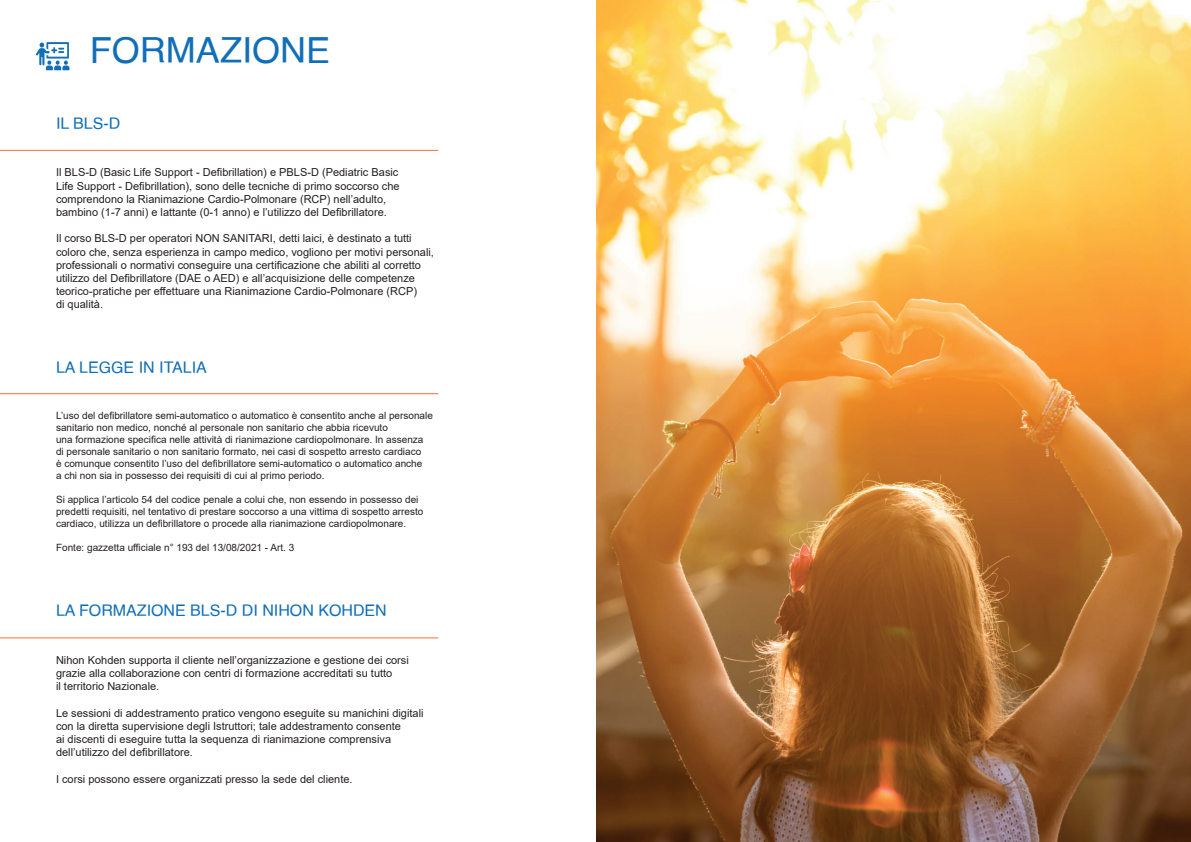
<style>
.page{position:relative;width:1191px;height:842px;background:#fff}
.page>*{position:absolute;margin:0;border:0;box-sizing:border-box;transform-origin:0 0}
.t1{font:36px "Helvetica";color:#116fb8}
.t2{font:16px "Helvetica";color:#116fb8}
.t3{font:11px/13.2px "Arial";color:#231f20}
.t4{font:10px/12px "Arial";color:#231f20}
</style>
<div class="page">
<hr style="left:0;top:150px;width:438px;height:1px;background:#f26e34">
<hr style="left:0;top:393px;width:438px;height:1px;background:#f26e34">
<hr style="left:0;top:637px;width:438px;height:1px;background:#f26e34">
<img style="left:596px;top:0;width:595px;height:842px">
<svg style="left:36px;top:42px;width:33px;height:28px"></svg>
<h1 class="t1" style="left:90px;top:23px;width:242px">FORMAZIONE</h1>
<h2 class="t2" style="left:56px;top:111px;width:66px">IL BLS-D</h2>
<p class="t3" style="left:56px;top:166px;width:345px">Il BLS-D (Basic Life Support - Defibrillation) e PBLS-D (Pediatric Basic Life Support - Defibrillation), sono delle tecniche di primo soccorso che comprendono la Rianimazione Cardio-Polmonare (RCP) nell’adulto, bambino (1-7 anni) e lattante (0-1 anno) e l’utilizzo del Defibrillatore.</p>
<p class="t3" style="left:56px;top:232px;width:379px">Il corso BLS-D per operatori NON SANITARI, detti laici, è destinato a tutti coloro che, senza esperienza in campo medico, vogliono per motivi personali, professionali o normativi conseguire una certificazione che abiliti al corretto utilizzo del Defibrillatore (DAE o AED) e all’acquisizione delle competenze teorico-pratiche per effettuare una Rianimazione Cardio-Polmonare (RCP)<br>di qualità.</p>
<h2 class="t2" style="left:56px;top:355px;width:152px">LA LEGGE IN ITALIA</h2>
<p class="t4" style="left:56px;top:409px;width:378px">L’uso del defibrillatore semi-automatico o automatico è consentito anche al personale sanitario non medico, nonché al personale non sanitario che abbia ricevuto<br>una formazione specifica nelle attività di rianimazione cardiopolmonare. In assenza di personale sanitario o non sanitario formato, nei casi di sospetto arresto cardiaco<br>è comunque consentito l’uso del defibrillatore semi-automatico o automatico anche<br>a chi non sia in possesso dei requisiti di cui al primo periodo.</p>
<p class="t4" style="left:56px;top:493px;width:369px">Si applica l’articolo 54 del codice penale a colui che, non essendo in possesso dei predetti requisiti, nel tentativo di prestare soccorso a una vittima di sospetto arresto cardiaco, utilizza un defibrillatore o procede alla rianimazione cardiopolmonare.</p>
<p class="t4" style="left:56px;top:541px;width:240px">Fonte: gazzetta ufficiale n° 193 del 13/08/2021 - Art. 3</p>
<h2 class="t2" style="left:56px;top:598px;width:332px">LA FORMAZIONE BLS-D DI NIHON KOHDEN</h2>
<p class="t3" style="left:56px;top:653px;width:354px">Nihon Kohden supporta il cliente nell’organizzazione e gestione dei corsi grazie alla collaborazione con centri di formazione accreditati su tutto<br>il territorio Nazionale.</p>
<p class="t3" style="left:56px;top:706px;width:369px">Le sessioni di addestramento pratico vengono eseguite su manichini digitali con la diretta supervisione degli Istruttori; tale addestramento consente<br>ai discenti di eseguire tutta la sequenza di rianimazione comprensiva dell’utilizzo del defibrillatore.</p>
<p class="t3" style="left:56px;top:772px;width:298px">I corsi possono essere organizzati presso la sede del cliente.</p>
</div>
